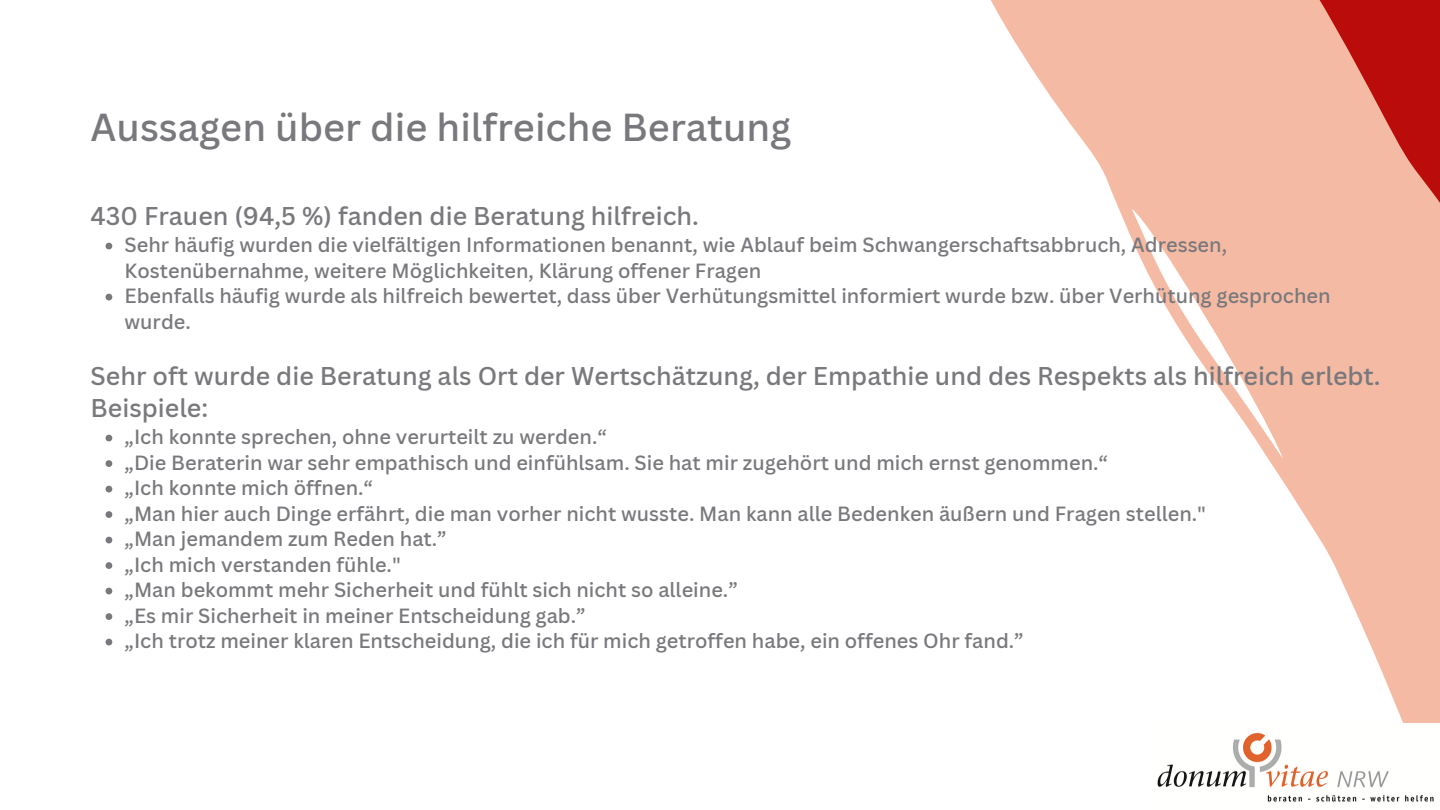
<style>
.page{position:relative;width:1440px;height:810px;background:#fff}
.page>*{position:absolute;margin:0;border:0;box-sizing:border-box;transform-origin:0 0}
.t1{font:500 38px "Canva Sans";color:#79797d}
.t2{font:500 25px/32.2px "Canva Sans";color:#79797d}
.t3{font:500 20px/25.5px "Canva Sans";color:#79797d}
</style>
<div class="page">
<svg style="left:991px;top:0;width:449px;height:723px;fill:#f5baa3"></svg>
<svg style="left:106px;top:243px;width:6px;height:6px"></svg>
<svg style="left:106px;top:294px;width:6px;height:6px"></svg>
<svg style="left:106px;top:435px;width:6px;height:6px"></svg>
<svg style="left:106px;top:460px;width:6px;height:7px"></svg>
<svg style="left:106px;top:486px;width:6px;height:6px"></svg>
<svg style="left:106px;top:511px;width:6px;height:7px"></svg>
<svg style="left:106px;top:537px;width:6px;height:6px"></svg>
<svg style="left:106px;top:562px;width:6px;height:7px"></svg>
<svg style="left:106px;top:588px;width:6px;height:6px"></svg>
<svg style="left:106px;top:613px;width:6px;height:7px"></svg>
<svg style="left:106px;top:639px;width:6px;height:6px"></svg>
<img style="left:1157px;top:732px;width:277px;height:70px">
<p class="t1" style="left:91px;top:101px;width:702px">Aussagen über die hilfreiche Beratung</p>
<p class="t2" style="left:91px;top:200px;width:610px">430 Frauen (94,5 %) fanden die Beratung hilfreich.</p>
<p class="t3" style="left:125px;top:232px;width:1104px">Sehr häufig wurden die vielfältigen Informationen benannt, wie Ablauf beim Schwangerschaftsabbruch, Adressen,<br>Kostenübernahme, weitere Möglichkeiten, Klärung offener Fragen</p>
<h1 class="t3" style="left:125px;top:283px;width:1208px">Ebenfalls häufig wurde als hilfreich bewertet, dass über Verhütungsmittel informiert wurde bzw. über Verhütung gesprochen wurde.</h1>
<h2 class="t2" style="left:91px;top:359px;width:1292px">Sehr oft wurde die Beratung als Ort der Wertschätzung, der Empathie und des Respekts als hilfreich erlebt.<br>Beispiele:</h2>
<p class="t3" style="left:125px;top:424px;width:484px">„Ich konnte sprechen, ohne verurteilt zu werden.“</p>
<p class="t3" style="left:125px;top:449px;width:985px">„Die Beraterin war sehr empathisch und einfühlsam. Sie hat mir zugehört und mich ernst genommen.“</p>
<h2 class="t3" style="left:125px;top:475px;width:250px">„Ich konnte mich öffnen.“</h2>
<p class="t3" style="left:125px;top:500px;width:1083px">„Man hier auch Dinge erfährt, die man vorher nicht wusste. Man kann alle Bedenken äußern und Fragen stellen."</p>
<p class="t3" style="left:125px;top:526px;width:324px">„Man jemandem zum Reden hat.”</p>
<p class="t3" style="left:125px;top:551px;width:278px">„Ich mich verstanden fühle."</p>
<p class="t3" style="left:125px;top:577px;width:615px">„Man bekommt mehr Sicherheit und fühlt sich nicht so alleine.”</p>
<p class="t3" style="left:125px;top:602px;width:463px">„Es mir Sicherheit in meiner Entscheidung gab.”</p>
<p class="t3" style="left:125px;top:628px;width:901px">„Ich trotz meiner klaren Entscheidung, die ich für mich getroffen habe, ein offenes Ohr fand.”</p>
</div>
